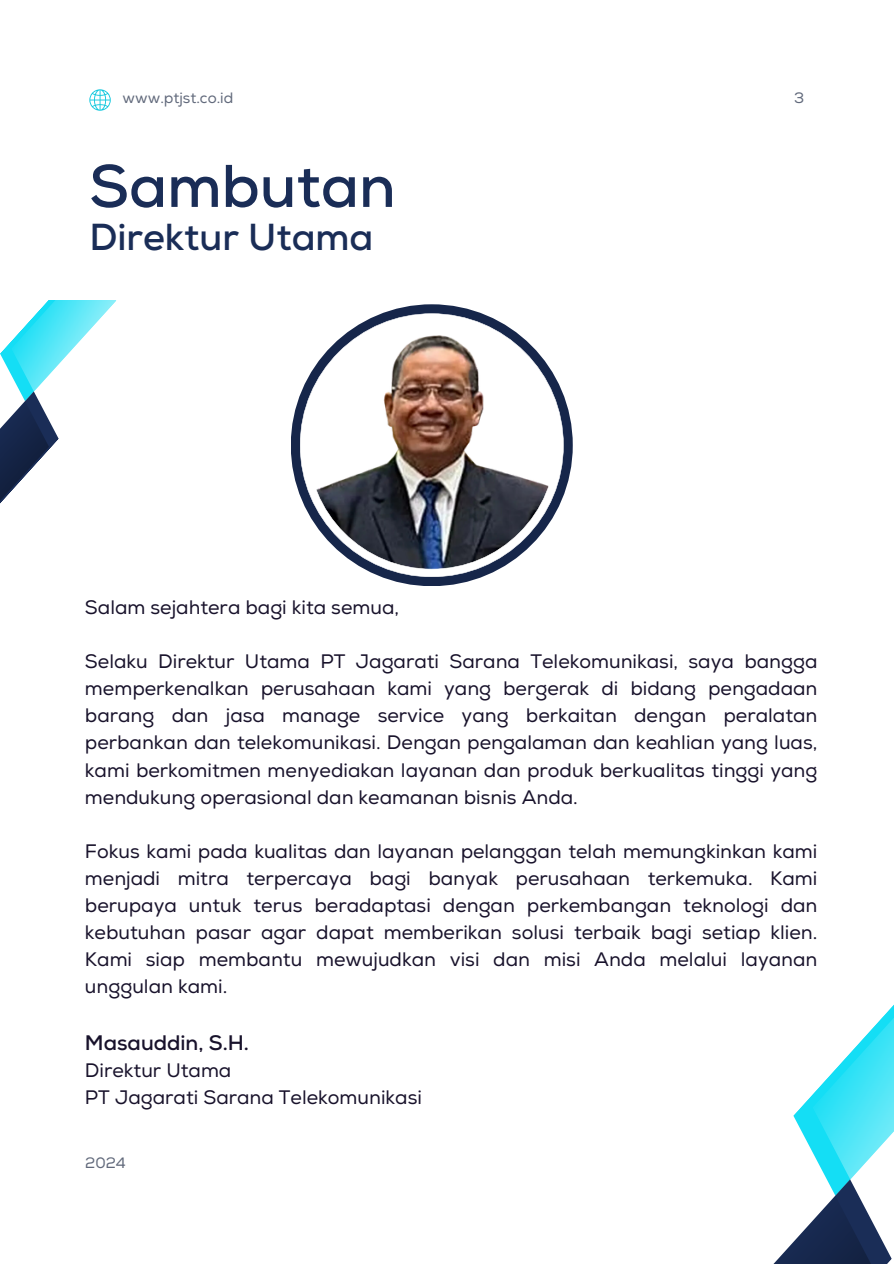
<style>
.page{position:relative;width:894px;height:1264px;background:#fff}
.page>*{position:absolute;margin:0;border:0;box-sizing:border-box;transform-origin:0 0}
.t1{font:700 60px "Nexa";color:#1a2d57}
.t2{font:700 37.5px "Nexa";color:#1a2d57}
.t3{font:700 21px "Nexa";color:#18122b}
.t4{font:19.5px/27px "Nexa";color:#18122b;text-align:justify}
.t5{font:15px "Nexa";color:#61697b}
</style>
<div class="page">
<svg style="left:0;top:300px;width:116px;height:204px"></svg>
<svg style="left:89px;top:89px;width:22px;height:22px"></svg>
<svg style="left:774px;top:1006px;width:119px;height:257px"></svg>
<div style="left:291px;top:304px;width:281px;height:282px;background:#16264a;border-radius:50%"></div>
<img style="left:300px;top:313px;width:263px;height:264px">
<p class="t5" style="left:122px;top:89px;width:112px">www.ptjst.co.id</p>
<p class="t1" style="left:89px;top:151px;width:308px">Sambutan</p>
<h2 class="t2" style="left:89px;top:215px;width:285px">Direktur Utama</h2>
<h3 class="t5" style="left:794px;top:89px;width:12px">3</h3>
<h3 class="t4" style="left:85px;top:595px;width:315px">Salam sejahtera bagi kita semua,</h3>
<h3 class="t4" style="left:85px;top:649px;width:733px">Selaku Direktur Utama PT Jagarati Sarana Telekomunikasi, saya bangga memperkenalkan perusahaan kami yang bergerak di bidang pengadaan barang dan jasa manage service yang berkaitan dengan peralatan perbankan dan telekomunikasi. Dengan pengalaman dan keahlian yang luas, kami berkomitmen menyediakan layanan dan produk berkualitas tinggi yang mendukung operasional dan keamanan bisnis Anda.</h3>
<p class="t4" style="left:85px;top:838px;width:733px">Fokus kami pada kualitas dan layanan pelanggan telah memungkinkan kami menjadi mitra terpercaya bagi banyak perusahaan terkemuka. Kami berupaya untuk terus beradaptasi dengan perkembangan teknologi dan kebutuhan pasar agar dapat memberikan solusi terbaik bagi setiap klien.<br>Kami siap membantu mewujudkan visi dan misi Anda melalui layanan unggulan kami.</p>
<p class="t3" style="left:85px;top:1029px;width:165px">Masauddin, S.H.</p>
<p class="t4" style="left:85px;top:1056px;width:338px">Direktur Utama<br>PT Jagarati Sarana Telekomunikasi</p>
<h1 class="t5" style="left:85px;top:1154px;width:42px">2024</h1>
</div>
